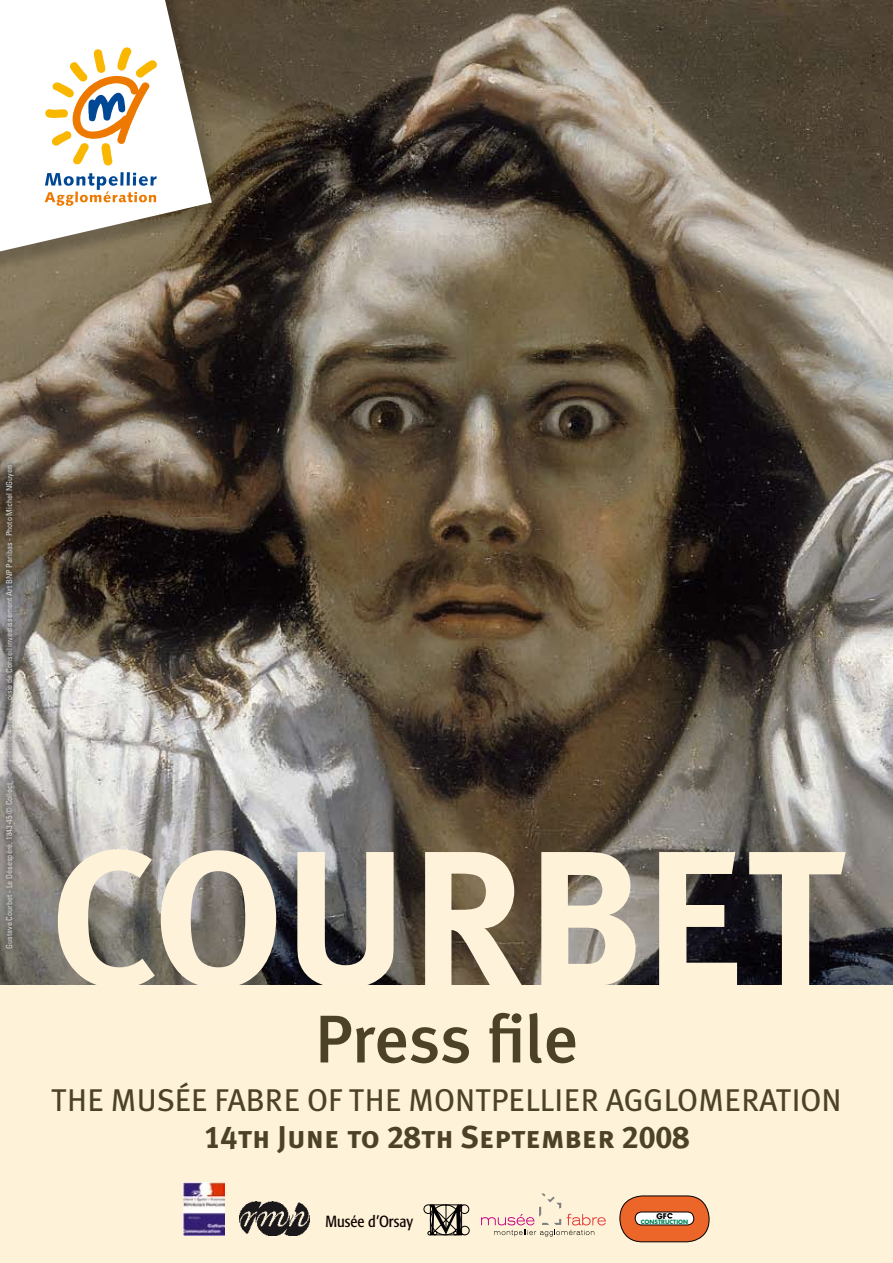
<style>
.page{position:relative;width:893px;height:1263px;background:#fff}
.page>*{position:absolute;margin:0;border:0;box-sizing:border-box;transform-origin:0 0}
.t1{font:700 192.45px "Meta Plus";color:#fef3d9}
.t2{font:500 67.5px "Meta Plus";color:#4b4228}
.t3{font:31.5px "Meta Plus";color:#4b4228}
.t4{font:31.5px "Meta Plus Bold Caps";color:#4b4228}
.t5{font:condensed 15.9px "Formata";color:#100301}
.t6{font:condensed 8.1px "Univers";color:#d8dadc}
.t7{font:700 7.5px "Futura";color:#000}
.t8{font:700 5.7px "Futura";color:#00865c}
.s1{color:#807f84}
.s2{color:#fef3da}
.s3{font-family:"Arial";color:#fff}
</style>
<div class="page">
<img style="left:0;top:0;width:893px;height:985px">
<div style="left:0;top:0;width:237px;height:291px;background:#000;opacity:.2"></div>
<svg style="left:0;top:0;width:212px;height:251px"></svg>
<hr style="left:127px;top:172px;width:3px;height:14px;background:#004795">
<svg style="left:45px;top:173px;width:112px;height:33px"></svg>
<svg style="left:45px;top:47px;width:113px;height:119px"></svg>
<div style="left:0;top:985px;width:893px;height:278px;background:#fef3d9"></div>
<svg style="left:0;top:457px;width:43px;height:528px;background:#847e76"></svg>
<svg style="left:423px;top:1204px;width:47px;height:31px"></svg>
<img style="left:184px;top:1182px;width:40px;height:54px">
<svg style="left:239px;top:1213px;width:61px;height:23px"></svg>
<img style="left:240px;top:1201px;width:70px;height:34px">
<svg style="left:481px;top:1193px;width:125px;height:43px"></svg>
<div style="left:620px;top:1196px;width:89px;height:46px;background:#ec662a;border-radius:22px"></div>
<div style="left:620px;top:1196px;width:89px;height:46px;border:1px solid #000;border-radius:22px"></div>
<div style="left:635px;top:1212px;width:59px;height:13px;background:#fff;border-radius:6px"></div>
<div style="left:635px;top:1212px;width:59px;height:13px;border:1px solid #000;border-radius:6px"></div>
<svg style="left:667px;top:1213px;width:8px;height:5px"></svg>
<p class="t6" style="left:4px;top:949px;width:486px;rotate:-90deg">Gustave Courbet - Le Désespéré, 1843-45 © Collect<span class="s1">ion particulière, par court</span>oisie de Conseil investissement Art BNP Paribas - Photo Michel NGuyen</p>
<h1 class="t1" style="left:51px;top:808px;width:797px">C<span class="s2">our</span>bet</h1>
<h2 class="t2" style="left:315px;top:1000px;width:265px">Press file</h2>
<h3 class="t3" style="left:51px;top:1081px;width:792px">THE MUSÉE FABRE OF THE MONTPELLIER AGGLOM ERATION</h3>
<h3 class="t4" style="left:204px;top:1119px;width:487px">14th June to 28th September 2008</h3>
<p class="t7" style="left:656px;top:1211px;width:17px">GF<span class="s3">C</span></p>
<h3 class="t5" style="left:326px;top:1212px;width:89px">Musée d’Orsay</h3>
<p class="t8" style="left:641px;top:1218px;width:49px">CONSTRUCTION</p>
</div>
